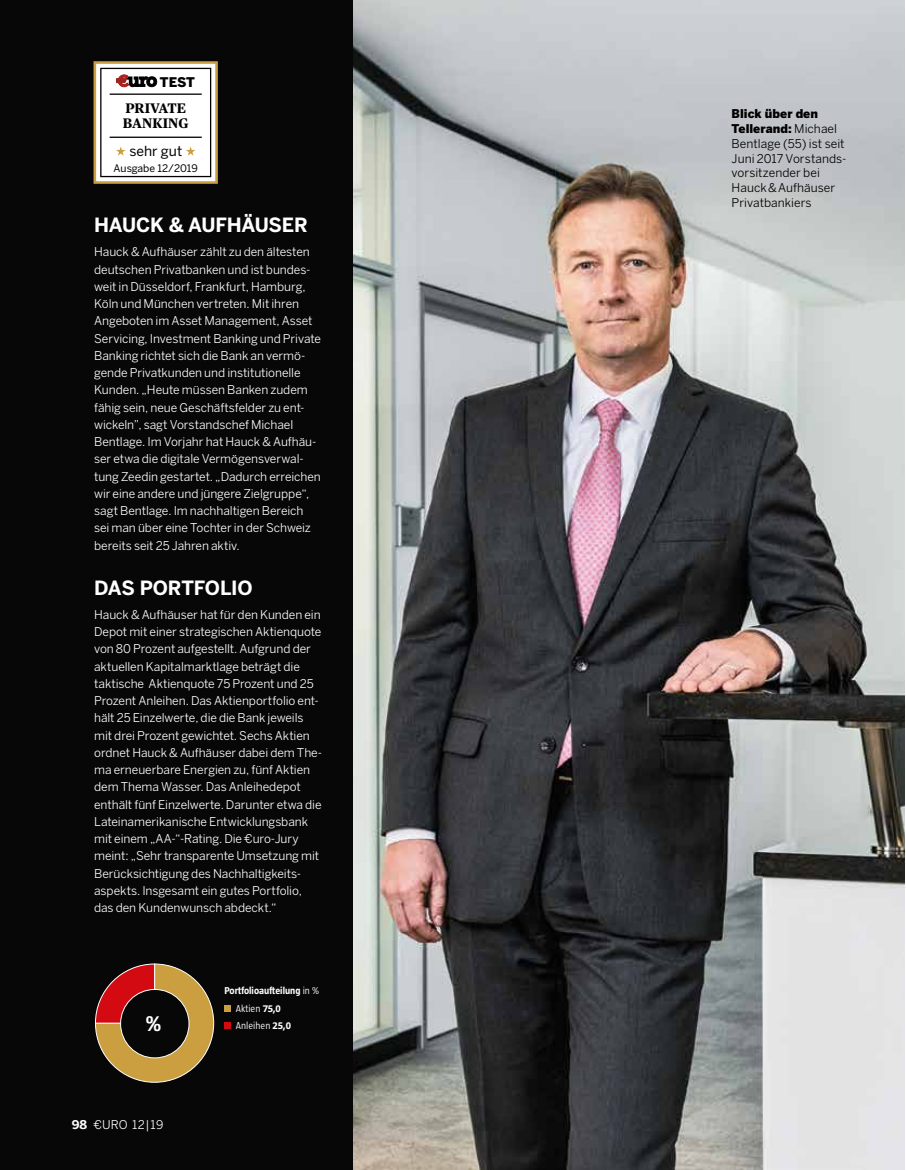
<style>
.page{position:relative;width:906px;height:1170px;background:#fff}
.page>*{position:absolute;margin:0;border:0;box-sizing:border-box;transform-origin:0 0}
.t1{font:700 21.75px "Taz LT7";color:#fff}
.t2{font:700 19.5px "Benton Sans";letter-spacing:-.015em;color:#fff}
.t3{font:700 13.8px/15.6px "Publico Text";color:#000}
.t4{font:13.8px "Benton Sans";color:#000}
.t5{font:900 13.2px "Benton Sans";color:#000}
.t6{font:12px/17.2px "Benton Sans";letter-spacing:-.005em;color:#fff}
.t7{font:12px/15px "Benton Sans";letter-spacing:.005em;color:#000}
.t8{font:10.35px "Benton Sans";color:#000}
.t9{font:300 10.2px/16.6px "Taz LT4";color:#fff}
.t10{font:700 10.2px "Taz";color:#fff}
.s1{font-family:"Taz LT4";font-weight:300}
.s2{font-family:"Taz LT7";font-weight:700}
.s3{font-weight:700}
.s4{font-weight:900}
</style>
<div class="page">
<img style="left:352px;top:1px;width:552px;height:1168px">
<div style="left:0;top:1px;width:352px;height:1168px;background:#060706"></div>
<svg style="left:98px;top:65px;width:116px;height:115px"></svg>
<div style="left:94px;top:61px;width:124px;height:123px;border:3px solid #cb9f3f"></div>
<div style="left:101px;top:68px;width:110px;height:108px;background:#fff"></div>
<div style="left:100px;top:68px;width:111px;height:109px;border:1px solid #000"></div>
<svg style="left:186px;top:146px;width:9px;height:10px"></svg>
<svg style="left:116px;top:146px;width:9px;height:10px"></svg>
<hr style="left:110px;top:93px;width:92px;height:2px;background:#000">
<hr style="left:110px;top:137px;width:92px;height:1px;background:#000">
<svg style="left:116px;top:75px;width:41px;height:12px"></svg>
<svg style="left:95px;top:963px;width:119px;height:119px"></svg>
<div style="left:121px;top:989px;width:68px;height:68px;background:#060706;border-radius:50%"></div>
<div style="left:120px;top:988px;width:69px;height:70px;border:1px solid #fff;border-radius:50%"></div>
<svg style="left:224px;top:1005px;width:6px;height:6px"></svg>
<svg style="left:224px;top:1022px;width:6px;height:6px"></svg>
<p class="t5" style="left:160px;top:74px;width:37px">TEST</p>
<p class="t3" style="left:123px;top:99px;width:67px">PRIVATE<br>BANKING</p>
<p class="t4" style="left:129px;top:143px;width:54px">sehr gut</p>
<p class="t8" style="left:114px;top:162px;width:86px">Ausgabe 12/2019</p>
<h2 class="t2" style="left:94px;top:214px;width:215px">HAUCK &amp; AUFHÄUSER</h2>
<p class="t6" style="left:94px;top:243px;width:228px">Hauck &amp; Aufhäuser zählt zu den ältesten deutschen Privatbanken und ist bundes&shy;weit in Düsseldorf, Frankfurt, Hamburg, Köln und München vertreten. Mit ihren Angeboten im Asset Management, Asset Servicing, Investment Banking und Private Banking richtet sich die Bank an vermö&shy;gende Privatkunden und institutionelle Kunden. „Heute müssen Banken zudem fähig sein, neue Geschäftsfelder zu ent&shy;wickeln”, sagt Vorstandschef Michael Bentlage. Im Vorjahr hat Hauck &amp; Aufhäu&shy;ser etwa die digitale Vermögensverwal&shy;tung Zeedin gestartet. „Dadurch erreichen wir eine andere und jüngere Zielgruppe“, sagt Bentlage. Im nachhaltigen Bereich sei man über eine Tochter in der Schweiz bereits seit 25 Jahren aktiv.</p>
<h2 class="t2" style="left:94px;top:576px;width:160px">DAS PORTFOLIO</h2>
<p class="t6" style="left:94px;top:606px;width:229px">Hauck &amp; Aufhäuser hat für den Kunden ein Depot mit einer strategischen Aktienquote von 80 Prozent aufgestellt. Aufgrund der aktuellen Kapitalmarktlage beträgt die taktische Aktienquote 75 Prozent und 25<br>Prozent Anleihen. Das Aktienportfolio ent&shy;hält 25 Einzelwerte, die die Bank jeweils mit drei Prozent gewichtet. Sechs Aktien ordnet Hauck &amp; Aufhäuser dabei dem The&shy;ma erneuerbare Energien zu, fünf Aktien dem Thema Wasser. Das Anleihedepot enthält fünf Einzelwerte. Darunter etwa die Lateinamerikanische Entwicklungsbank mit einem „AA-“-Rating. Die €uro-Jury meint: „Sehr transparente Umsetzung mit Berücksichtigung des Nachhaltigkeits&shy;aspekts. Insgesamt ein gutes Portfolio, das den Kundenwunsch abdeckt.“</p>
<p class="t10" style="left:224px;top:984px;width:96px">Portfolioaufteilung <span class="s1">in %</span></p>
<h1 class="t1" style="left:146px;top:1012px;width:17px">%</h1>
<p class="t9" style="left:236px;top:1000px;width:57px">Aktien <span class="s2">75,0<br></span>Anleihen <span class="s2">25,0</span></p>
<p class="t6" style="left:72px;top:1115px;width:93px"><span class="s3">98</span> €URO 12|19</p>
<p class="t7" style="left:731px;top:107px;width:116px"><span class="s4">Blick über den<br>Tellerand:</span> Michael<br>Bentlage (55) ist seit<br>Juni 2017 Vorstands-</p>
<p class="t7" style="left:731px;top:165px;width:105px">vorsitzender bei<br>Hauck&amp;Aufhäuser<br>Privatbankiers</p>
</div>
